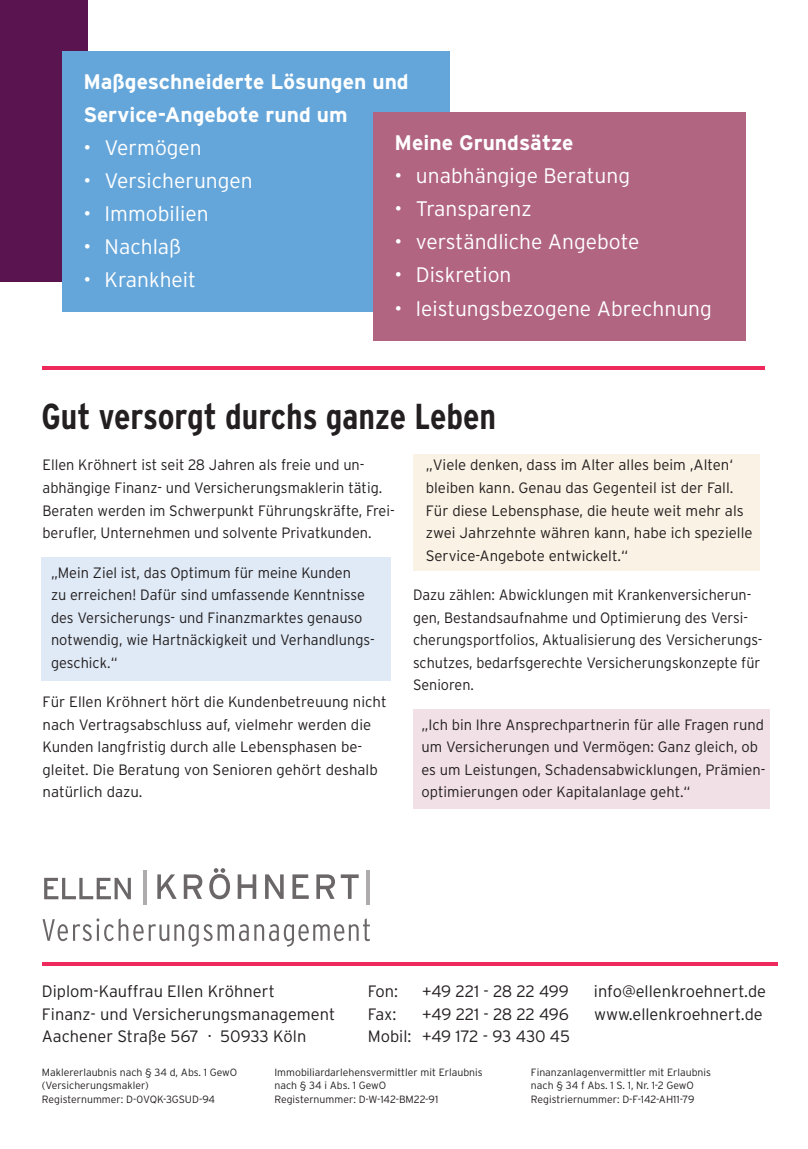
<style>
.page{position:relative;width:808px;height:1149px;background:#fff}
.page>*{position:absolute;margin:0;border:0;box-sizing:border-box;transform-origin:0 0}
.t1{font:700 condensed 36px "Interstate";color:#231f20}
.t2{font:300 21px "Interstate";color:#fff}
.t3{font:700 21px/33px "Interstate";color:#fff}
.t4{font:300 16.5px "Interstate";color:#231f20}
.t5{font:300 16.5px "Interstate";letter-spacing:-.02em;color:#231f20}
.t6{font:300 15px/22.5px "Interstate";color:#231f20}
.t7{font:300 15px/22.5px "Interstate";color:#231f20;scale:.96 1}
.t8{font:300 10.5px "Interstate";color:#231f20}
</style>
<div class="page">
<div style="left:0;top:0;width:88px;height:281px;background:#5a144f"></div>
<hr style="left:43px;top:367px;width:722px;height:3px;background:#ee295b">
<div style="left:62px;top:50px;width:388px;height:261px;background:#65a6da"></div>
<div style="left:373px;top:112px;width:373px;height:228px;background:#b16580"></div>
<div style="left:42px;top:557px;width:349px;height:123px;background:#dfeaf6"></div>
<div style="left:413px;top:454px;width:347px;height:116px;background:#faf2e4"></div>
<div style="left:413px;top:709px;width:357px;height:99px;background:#f1e0e6"></div>
<hr style="left:42px;top:962px;width:735px;height:3px;background:#ee295b">
<svg style="left:44px;top:877px;width:87px;height:22px"></svg>
<svg style="left:157px;top:868px;width:202px;height:31px"></svg>
<hr style="left:143px;top:869px;width:3px;height:35px;background:#aeacac">
<hr style="left:366px;top:869px;width:4px;height:35px;background:#aeacac">
<svg style="left:43px;top:918px;width:327px;height:28px"></svg>
<h2 class="t3" style="left:83px;top:66px;width:327px">Maßgeschneiderte Lösungen und<br>Service-Angebote rund um</h2>
<h2 class="t2" style="left:83px;top:140px;width:120px">• Vermögen</h2>
<h2 class="t2" style="left:83px;top:173px;width:171px">• Versicherungen</h2>
<h2 class="t2" style="left:83px;top:206px;width:127px">• Immobilien</h2>
<h2 class="t2" style="left:83px;top:239px;width:99px">• Nachlaß</h2>
<h2 class="t2" style="left:83px;top:272px;width:114px">• Krankheit</h2>
<h2 class="t3" style="left:395px;top:128px;width:180px">Meine Grundsätze</h2>
<h2 class="t2" style="left:395px;top:168px;width:237px">• unabhängige Beratung</h2>
<h2 class="t2" style="left:395px;top:201px;width:139px">• Transparenz</h2>
<h2 class="t2" style="left:395px;top:234px;width:246px">• verständliche Angebote</h2>
<h2 class="t2" style="left:395px;top:267px;width:118px">• Diskretion</h2>
<h2 class="t2" style="left:395px;top:300px;width:319px">• leistungsbezogene Abrechnung</h2>
<h1 class="t1" style="left:41px;top:403px;width:456px">Gut versorgt durchs ganze Leben</h1>
<p class="t6" style="left:43px;top:455px;width:354px">Ellen Kröhnert ist seit 28 Jahren als freie und un&shy;abhängige Finanz- und Versicherungsmaklerin tätig.<br>Beraten werden im Schwerpunkt Führungskräfte, Frei&shy;berufler, Unternehmen und solvente Privatkunden.</p>
<p class="t6" style="left:51px;top:562px;width:325px">„Mein Ziel ist, das Optimum für meine Kunden<br>zu erreichen! Dafür sind umfassende Kenntnisse des Versicherungs- und Finanzmarktes genauso notwendig, wie Hartnäckigkeit und Verhandlungs&shy;geschick.“</p>
<p class="t6" style="left:43px;top:692px;width:346px">Für Ellen Kröhnert hört die Kundenbetreuung nicht nach Vertragsabschluss auf, vielmehr werden die Kunden langfristig durch alle Lebensphasen be&shy;gleitet. Die Beratung von Senioren gehört deshalb natürlich dazu.</p>
<p class="t6" style="left:426px;top:455px;width:328px">„Viele denken, dass im Alter alles beim ‚Alten‘ bleiben kann. Genau das Gegenteil ist der Fall.<br>Für diese Lebensphase, die heute weit mehr als zwei Jahrzehnte währen kann, habe ich spezielle Service-Angebote entwickelt.“</p>
<p class="t7" style="left:413px;top:585px;width:366px">Dazu zählen: Abwicklungen mit Krankenversicherun&shy;gen, Bestandsaufnahme und Optimierung des Versi&shy;cherungsportfolios, Aktualisierung des Versicherungs&shy;schutzes, bedarfsgerechte Ver sicherungskonzepte für Senioren.</p>
<p class="t6" style="left:421px;top:714px;width:346px">„Ich bin Ihre Ansprechpartnerin für alle Fragen rund um Versicherungen und Vermögen: Ganz gleich, ob es um Leistungen, Schadensabwicklungen, Prämien&shy;optimierungen oder Kapitalanlage geht.“</p>
<p class="t4" style="left:42px;top:984px;width:234px">Diplom-Kauffrau Ellen Kröhnert</p>
<p class="t4" style="left:368px;top:984px;width:32px">Fon:</p>
<p class="t5" style="left:422px;top:984px;width:149px">+49 221 - 28 22 499</p>
<p class="t4" style="left:594px;top:984px;width:174px">info@ellenkroehnert.de</p>
<p class="t4" style="left:42px;top:1007px;width:295px">Finanz- und Versicherungsmanagement</p>
<p class="t4" style="left:368px;top:1007px;width:30px">Fax:</p>
<p class="t5" style="left:422px;top:1007px;width:148px">+49 221 - 28 22 496</p>
<p class="t4" style="left:594px;top:1007px;width:170px">www.ellenkroehnert.de</p>
<p class="t4" style="left:42px;top:1029px;width:266px">Aachener Straße 567 · 50933 Köln</p>
<p class="t4" style="left:368px;top:1029px;width:204px">Mobil: +49 172 - 93 430 45</p>
<p class="t8" style="left:42px;top:1067px;width:197px">Maklererlaubnis nach § 34 d, Abs. 1 GewO</p>
<p class="t8" style="left:274px;top:1067px;width:210px">Immobiliardarlehensvermittler mit Erlaubnis</p>
<p class="t8" style="left:531px;top:1067px;width:182px">Finanzanlagenvermittler mit Erlaubnis</p>
<p class="t8" style="left:42px;top:1081px;width:108px">(Versicherungsmakler)</p>
<p class="t8" style="left:274px;top:1081px;width:113px">nach § 34 i Abs. 1 GewO</p>
<p class="t8" style="left:531px;top:1081px;width:165px">nach § 34 f Abs. 1 S. 1, Nr. 1-2 GewO</p>
<p class="t8" style="left:42px;top:1094px;width:175px">Registernummer: D-0VQK-3GSUD-94</p>
<p class="t8" style="left:274px;top:1094px;width:166px">Registernummer: D-W-142-BM22-91</p>
<p class="t8" style="left:531px;top:1094px;width:165px">Registriernummer: D-F-142-AH11-79</p>
</div>
